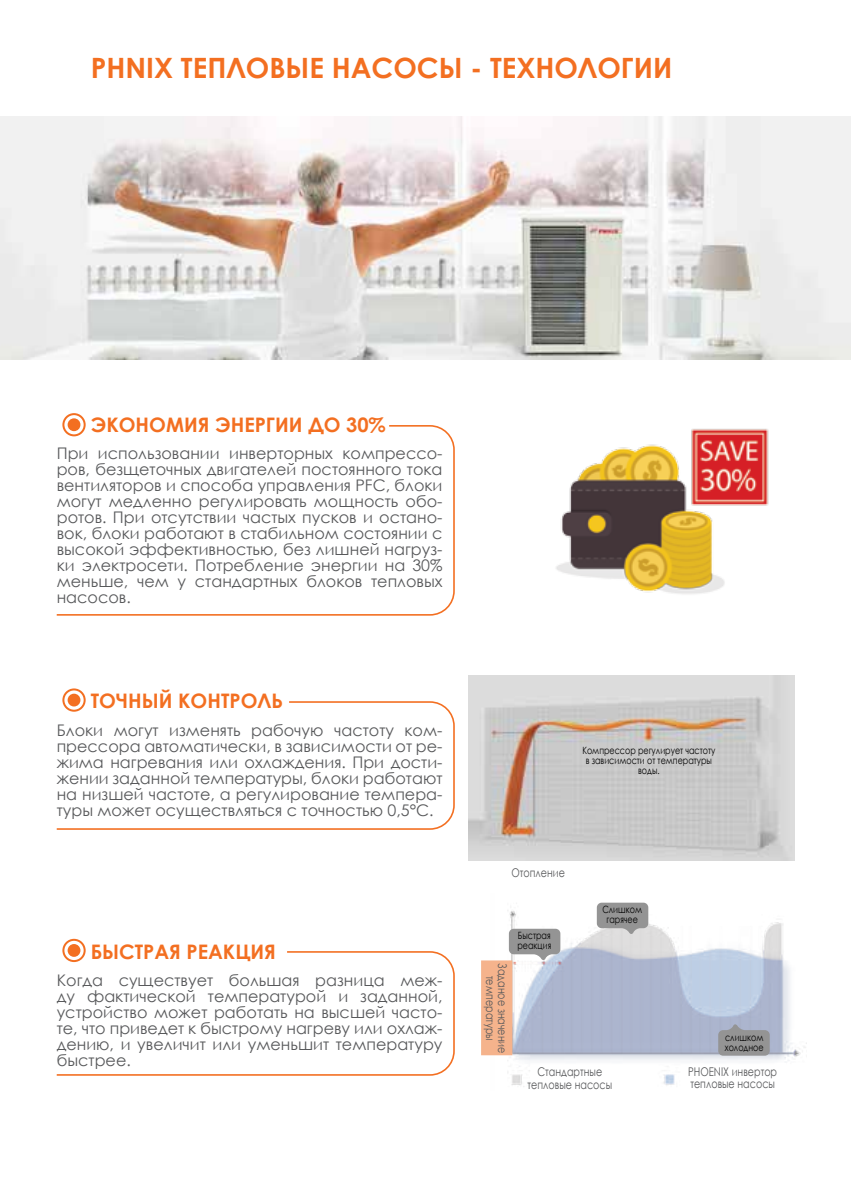
<style>
.page{position:relative;width:851px;height:1191px;background:#fff}
.page>*{position:absolute;margin:0;border:0;box-sizing:border-box;transform-origin:0 0}
.t1{font:700 28px "Century Gothic";color:#f36f21}
.t2{font:700 20px "Century Gothic";color:#f36f21}
.t3{font:16px/16px "Century Gothic";color:#58595b;text-align:justify}
.t4{font:12px/12px "Century Gothic";color:#58595b;text-align:center;scale:.8 1}
.t5{font:10px/10px "Century Gothic";color:#000;scale:.8 1}
</style>
<div class="page">
<img style="left:0;top:116px;width:850px;height:244px">
<img style="left:469px;top:675px;width:325px;height:185px">
<div style="left:62px;top:413px;width:24px;height:23px;border:2px solid #f36f21;border-radius:50%"></div>
<div style="left:68px;top:418px;width:12px;height:13px;background:#f36f21;border-radius:50%"></div>
<svg style="left:56px;top:424px;width:399px;height:192px"></svg>
<div style="left:62px;top:688px;width:24px;height:23px;border:2px solid #f36f21;border-radius:50%"></div>
<div style="left:68px;top:693px;width:12px;height:13px;background:#f36f21;border-radius:50%"></div>
<svg style="left:56px;top:700px;width:399px;height:130px"></svg>
<div style="left:62px;top:938px;width:24px;height:24px;border:2px solid #f36f21;border-radius:50%"></div>
<div style="left:68px;top:944px;width:12px;height:13px;background:#f36f21;border-radius:50%"></div>
<svg style="left:56px;top:950px;width:399px;height:126px"></svg>
<img style="left:556px;top:428px;width:213px;height:166px">
<img style="left:486px;top:906px;width:320px;height:181px">
<div style="left:481px;top:960px;width:31px;height:95px;background:#f5b38c"></div>
<svg style="left:509px;top:928px;width:51px;height:32px;background:#a5a5a6"></svg>
<svg style="left:596px;top:902px;width:52px;height:32px;background:#a4a4a4"></svg>
<svg style="left:718px;top:1023px;width:51px;height:32px;background:#989a9f"></svg>
<h1 class="t1" style="left:91px;top:46px;width:109px">PHNIX ТЕПЛО</h1>
<h1 class="t1" style="left:269px;top:46px;width:85px">Вые НАСОС</h1>
<h1 class="t1" style="left:438px;top:46px;width:118px">ы - ТЕХНОЛО</h1>
<h1 class="t1" style="left:621px;top:46px;width:53px">Гии</h1>
<p class="t2" style="left:91px;top:409px;width:32px">ЭКОНОМИ</p>
<p class="t2" style="left:198px;top:409px;width:189px">Я ЭНЕРГИИ ДО 30%</p>
<p class="t3" style="left:57px;top:445px;width:387px">При использовании инверторных компрессо&shy;ров, безщеточных двигателей постоянного тока вентиляторов и способа управления PFC, блоки могут медленно регулировать мощность обо&shy;ротов. При отсутствии частых пусков и остано&shy;вок, блоки работают в стабильном состоянии с высокой эффективностью, без лишней нагруз&shy;ки электросети. Потребление энергии на 30% меньше, чем у стандартных блоков тепловых насосов.</p>
<p class="t2" style="left:91px;top:686px;width:101px">ТОЧНыЙ КОНТ</p>
<p class="t2" style="left:229px;top:686px;width:26px">РОЛЬ</p>
<p class="t3" style="left:57px;top:721px;width:387px">Блоки могут изменять рабочую частоту ком&shy;прессора автоматически, в зависимости от ре&shy;жима нагревания или охлаждения. При дости&shy;жении заданной температуры, блоки работают на низшей частоте, а регулирование темпера&shy;туры может осуществляться с точностью 0,5°C.</p>
<p class="t2" style="left:91px;top:936px;width:184px">быстрая реакция</p>
<p class="t3" style="left:57px;top:971px;width:387px">Когда существует большая разница меж&shy;ду фактической температурой и заданной, устройство может работать на высшей часто&shy;те, что приведет к быстрому нагреву или охлаж&shy;дению, и увеличит или уменьшит температуру быстрее.</p>
<p class="t5" style="left:582px;top:745px;width:168px;text-align:center">Компрессор регулирует частоту в зависимости от температуры воды.</p>
<p class="t4" style="left:511px;top:866px;width:68px">Отопление</p>
<p class="t4" style="left:508px;top:963px;width:114px;rotate:90deg">Заданое значение температуры</p>
<p class="t5" style="left:517px;top:930px;width:44px">Быстрая реакция</p>
<p class="t5" style="left:602px;top:904px;width:51px;text-align:center">Слишком гарячее</p>
<p class="t5" style="left:724px;top:1032px;width:50px">слишком холодное</p>
<p class="t4" style="left:527px;top:1066px;width:107px">Стандартные тепловые насосы</p>
<p class="t4" style="left:688px;top:1065px;width:113px;text-align:left">PHOENIX инвертор тепловые насосы</p>
</div>
